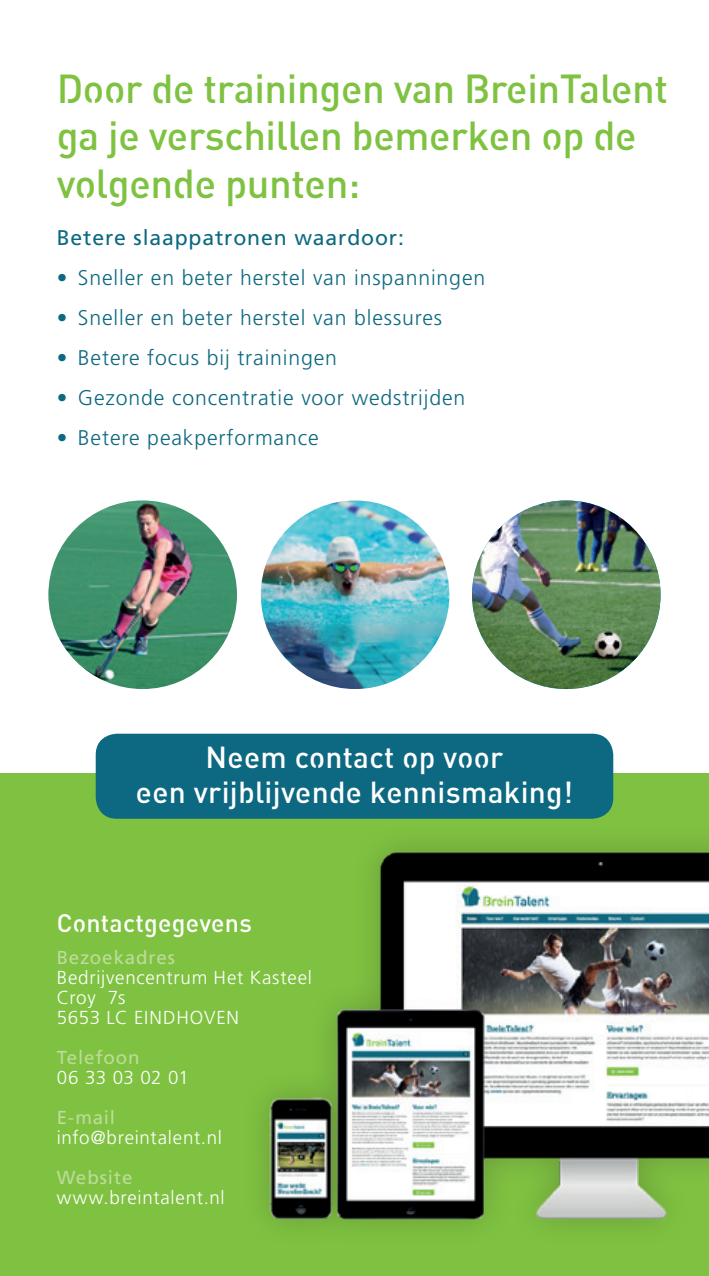
<style>
.page{position:relative;width:709px;height:1276px;background:#fff}
.page>*{position:absolute;margin:0;border:0;box-sizing:border-box;transform-origin:0 0}
.t1{font:500 40px/47.5px "Streetvertising";letter-spacing:-.01em;color:#7fc241}
.t2{font:500 30px/35px "Streetvertising";letter-spacing:.01em;color:#fff;text-align:center}
.t3{font:500 25px "Streetvertising";letter-spacing:.01em;color:#fff}
.t4{font:300 21.25px "Frutiger LT Std";letter-spacing:.04em;color:#0d6981}
.t5{font:21.25px "Frutiger LT Std";letter-spacing:.04em;color:#0d6981}
.t6{font:300 18.75px/20px "Frutiger LT Std";letter-spacing:.04em;color:#fff}
.t7{font:18.75px "Frutiger LT Std";letter-spacing:.045em;color:#bddc9b}
</style>
<div class="page">
<div style="left:0;top:773px;width:709px;height:503px;background:#7fc241"></div>
<img style="left:261px;top:781px;width:448px;height:447px">
<div style="left:96px;top:733px;width:517px;height:86px;background:#0d6981;border-radius:21px"></div>
<img style="left:261px;top:500px;width:188px;height:189px;border-radius:94px">
<img style="left:48px;top:500px;width:189px;height:189px;border-radius:94px">
<img style="left:472px;top:500px;width:188px;height:189px;border-radius:94px">
<h1 class="t1" style="left:57px;top:67px;width:613px">Door de trainingen van BreinTalent ga je verschillen bemerken op de volgende punten:</h1>
<p class="t5" style="left:57px;top:225px;width:349px">Betere slaappatronen waardoor:</p>
<p class="t4" style="left:57px;top:266px;width:430px">• Sneller en beter herstel van inspanningen</p>
<p class="t4" style="left:57px;top:306px;width:387px">• Sneller en beter herstel van blessures</p>
<p class="t4" style="left:57px;top:346px;width:282px">• Betere focus bij trainingen</p>
<p class="t4" style="left:57px;top:386px;width:410px">• Gezonde concentratie voor wedstrijden</p>
<p class="t4" style="left:57px;top:426px;width:263px">• Betere peakperformance</p>
<h2 class="t2" style="left:136px;top:742px;width:438px">Neem contact op voor<br>een vrijblijvende kennismaking!</h2>
<p class="t3" style="left:57px;top:911px;width:197px">Contactgegevens</p>
<p class="t7" style="left:57px;top:946px;width:120px">Bezoekadres</p>
<p class="t6" style="left:57px;top:967px;width:257px">Bedrijvencentrum Het Kasteel<br>Croy 7s<br>5653 LC EINDHOVEN</p>
<p class="t7" style="left:57px;top:1046px;width:84px">Telefoon</p>
<p class="t6" style="left:57px;top:1067px;width:134px">06 33 03 02 01</p>
<p class="t7" style="left:57px;top:1106px;width:60px">E-mail</p>
<p class="t6" style="left:57px;top:1127px;width:167px">info@breintalent.nl</p>
<p class="t7" style="left:57px;top:1166px;width:77px">Website</p>
<p class="t6" style="left:57px;top:1187px;width:169px">www.breintalent.nl</p>
</div>
